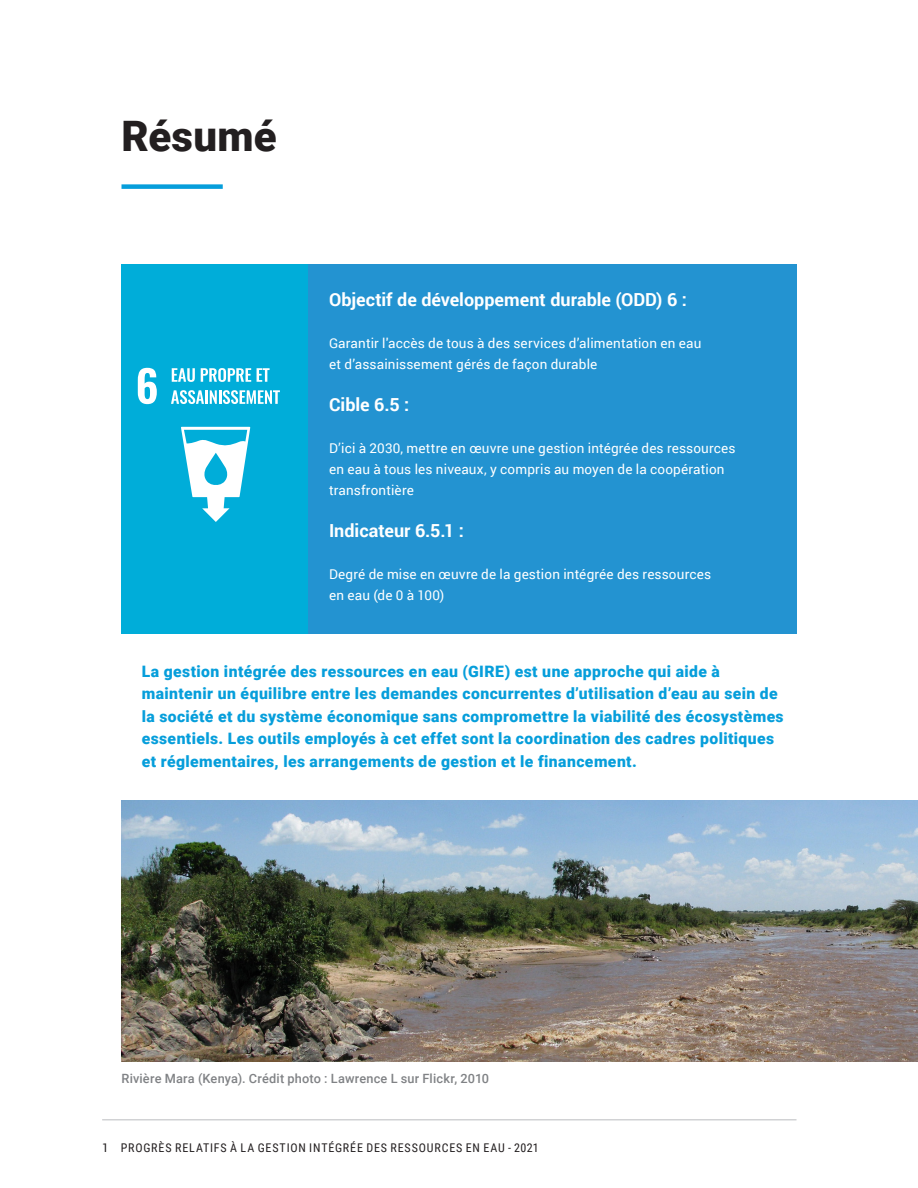
<style>
.page{position:relative;width:918px;height:1188px;background:#fff}
.page>*{position:absolute;margin:0;border:0;box-sizing:border-box;transform-origin:0 0}
.H1_span_columns{font:900 42px "Roboto";letter-spacing:.005em;color:#231f20}
.Body_Light_Single_Co{font:700 18px "Roboto";color:#fff}
.CALLOUT_one_column{font:900 15.75px/22.5px "Roboto";letter-spacing:.025em;color:#069edb}
.Body_Light_Single_Co-2{font:13.5px/21px "Roboto";letter-spacing:.01em;color:#fff}
.CAP_below_image{font:500 12.75px "Roboto";letter-spacing:.015em;color:#808285}
.t1{font:12px "Roboto Condensed";letter-spacing:.07em;color:#231f20}
.s1{font-family:"Roboto"}
</style>
<div class="page">
<hr style="left:102px;top:1119px;width:695px;height:1px;background:#d1d2d4">
<div style="left:122px;top:184px;width:101px;height:5px;background:#069edb"></div>
<div style="left:122px;top:264px;width:500px;height:370px;background:#00add9"></div>
<div style="left:308px;top:264px;width:488px;height:370px;background:#2393d1"></div>
<svg style="left:138px;top:368px;width:19px;height:36px"></svg>
<svg style="left:172px;top:368px;width:23px;height:14px"></svg>
<svg style="left:201px;top:368px;width:50px;height:14px"></svg>
<svg style="left:257px;top:368px;width:13px;height:14px"></svg>
<svg style="left:171px;top:390px;width:33px;height:14px"></svg>
<hr style="left:205px;top:390px;width:3px;height:14px;background:#fff">
<svg style="left:210px;top:390px;width:70px;height:14px"></svg>
<svg style="left:181px;top:427px;width:69px;height:95px"></svg>
<img style="left:122px;top:800px;width:796px;height:261px">
<p class="H1_span_columns" style="left:122px;top:106px;width:157px">Résumé</p>
<p class="Body_Light_Single_Co" style="left:329px;top:287px;width:359px">Objectif de développement durable (ODD) 6 :</p>
<p class="Body_Light_Single_Co-2" style="left:329px;top:332px;width:374px">Garantir l'accès de tous à des services d’alimentation en eau et d’assainissement gérés de façon durable</p>
<p class="Body_Light_Single_Co" style="left:329px;top:392px;width:82px">Cible 6.5 :</p>
<p class="Body_Light_Single_Co-2" style="left:329px;top:437px;width:408px">D’ici à 2030, mettre en œuvre une gestion intégrée des ressources en eau à tous les niveaux, y compris au moyen de la coopération transfrontière</p>
<p class="Body_Light_Single_Co" style="left:329px;top:518px;width:136px">Indicateur 6.5.1 :</p>
<p class="Body_Light_Single_Co-2" style="left:329px;top:563px;width:384px">Degré de mise en œuvre de la gestion intégrée des ressources en eau (de 0 à 100)</p>
<p class="CALLOUT_one_column" style="left:142px;top:659px;width:643px">La gestion intégrée des ressources en eau (GIRE) est une approche qui aide à maintenir un équilibre entre les demandes concurrentes d’utilisation d’eau au sein de la société et du système économique sans compromettre la viabilité des écosystèmes essentiels. Les outils employés à cet effet sont la coordination des cadres politiques et réglementaires, les arrangements de gestion et le financement.</p>
<p class="CAP_below_image" style="left:122px;top:1070px;width:369px">Rivière Mara (Kenya). Crédit photo : Lawrence L sur Flickr, 2010</p>
<p class="t1" style="left:102px;top:1139px;width:438px"><span class="s1">1</span> PROGRÈS RELATIFS À LA GESTION INTÉGRÉE DES RESSOURCES EN EAU - 2021</p>
</div>
